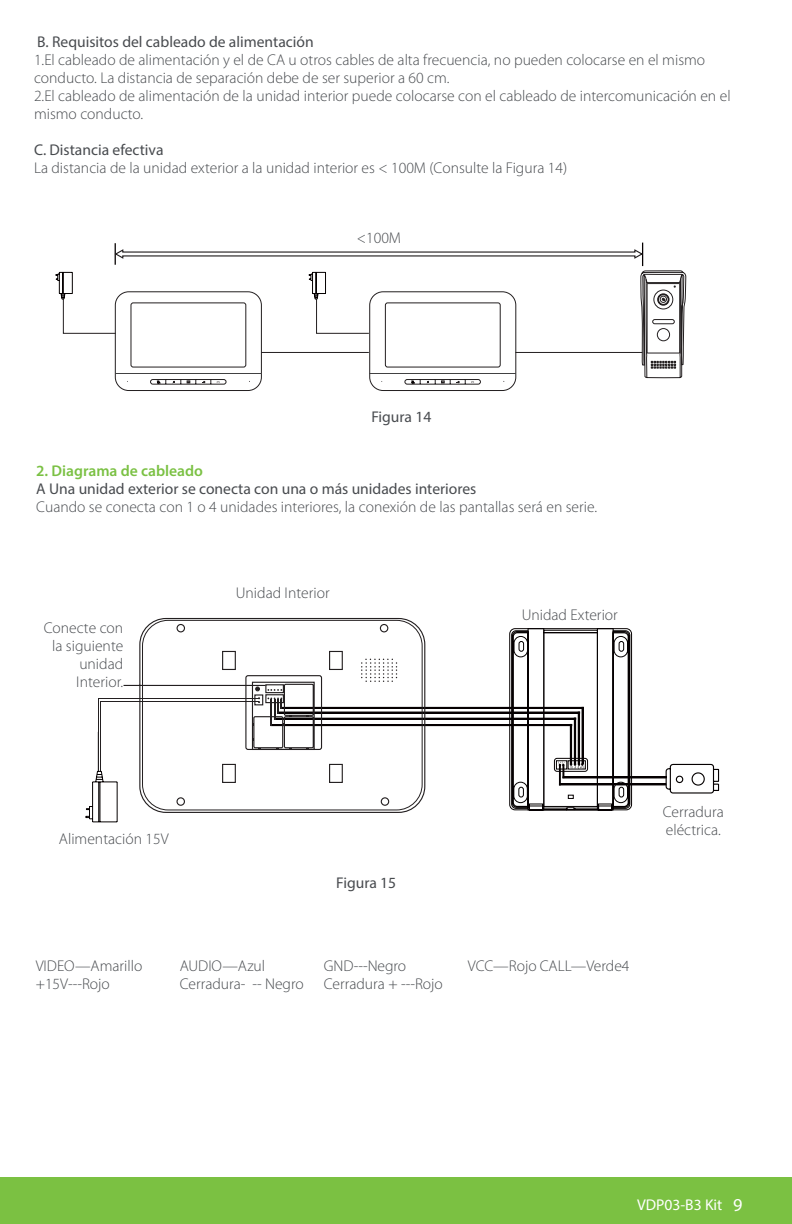
<style>
.page{position:relative;width:792px;height:1224px;background:#fff}
.page>*{position:absolute;margin:0;border:0;box-sizing:border-box;transform-origin:0 0}
.t1{font:300 15.6px/18px "Myriad Pro";color:#484b4f}
.t2{font:15.6px "Myriad Pro";color:#484b4f}
.t3{font:600 15.6px "Myriad Pro";color:#7bc144}
.t4{font:15.6px "Myriad Pro";color:#fff}
.s1{font-size:18.2px}
</style>
<div class="page">
<div style="left:0;top:1178px;width:792px;height:46px;background:#7bc142"></div>
<svg style="left:55px;top:242px;width:631px;height:149px"></svg>
<div style="left:563px;top:777px;width:103px;height:1px;border:1px solid #050001"></div>
<div style="left:559px;top:784px;width:107px;height:1px;border:1px solid #050001"></div>
<svg style="left:665px;top:763px;width:55px;height:31px"></svg>
<div style="left:271px;top:724px;width:301px;height:2px;border:1px solid #050001"></div>
<hr style="left:100px;top:702px;width:1px;height:69px;background:#231f20">
<hr style="left:98px;top:698px;width:1px;height:73px;background:#231f20">
<svg style="left:85px;top:732px;width:33px;height:90px"></svg>
<hr style="left:100px;top:702px;width:158px;height:1px;background:#231f20">
<hr style="left:98px;top:698px;width:161px;height:1px;background:#231f20">
<div style="left:274px;top:718px;width:302px;height:1px;border:1px solid #050001"></div>
<div style="left:278px;top:712px;width:302px;height:1px;border:1px solid #050001"></div>
<div style="left:281px;top:707px;width:303px;height:2px;border:1px solid #050001"></div>
<svg style="left:509px;top:628px;width:123px;height:182px"></svg>
<svg style="left:122px;top:617px;width:304px;height:196px"></svg>
<div style="left:142px;top:620px;width:280px;height:190px;border:1px solid #231f20;border-radius:26px"></div>
<svg style="left:176px;top:623px;width:214px;height:183px"></svg>
<svg style="left:361px;top:659px;width:36px;height:23px"></svg>
<svg style="left:253px;top:684px;width:39px;height:42px"></svg>
<p class="t2" style="left:37px;top:32px;width:278px">B. Requisitos del cableado de alimentación</p>
<p class="t1" style="left:34px;top:50px;width:698px">1.El cableado de alimentación y el de CA u otros cables de alta frecuencia, no pueden colocarse en el mismo conducto. La distancia de separación debe de ser superior a 60 cm.<br>2.El cableado de alimentación de la unidad interior puede colocarse con el cableado de intercomunicación en el mismo conducto.</p>
<p class="t2" style="left:34px;top:140px;width:131px">C. Distancia efectiva</p>
<p class="t1" style="left:34px;top:158px;width:535px">La distancia de la unidad exterior a la unidad interior es &lt; 100M (Consulte la Figura 14)</p>
<p class="t1" style="left:357px;top:228px;width:46px">&lt;100M</p>
<p class="t2" style="left:371px;top:408px;width:62px">Figura 14</p>
<p class="t3" style="left:36px;top:461px;width:168px">2. Diagrama de cableado</p>
<p class="t2" style="left:36px;top:479px;width:442px">A Una unidad exterior se conecta con una o más unidades interiores</p>
<p class="t1" style="left:36px;top:498px;width:562px">Cuando se conecta con 1 o 4 unidades interiores, la conexión de las pantallas será en serie.</p>
<p class="t1" style="left:44px;top:618px;width:81px;text-align:right">Conecte con la siguiente unidad<br>Interior.</p>
<p class="t1" style="left:236px;top:583px;width:95px">Unidad Interior</p>
<p class="t1" style="left:522px;top:606px;width:98px">Unidad Exterior</p>
<p class="t1" style="left:59px;top:829px;width:111px">Alimentación 15V</p>
<p class="t2" style="left:336px;top:873px;width:62px">Figura 15</p>
<p class="t1" style="left:36px;top:956px;width:108px">VIDEO—Amarillo</p>
<p class="t1" style="left:180px;top:956px;width:87px">AUDIO—Azul</p>
<p class="t1" style="left:324px;top:956px;width:84px">GND---Negro</p>
<p class="t1" style="left:468px;top:956px;width:163px">VCC—Rojo CALL—Verde4</p>
<p class="t1" style="left:36px;top:974px;width:76px">+15V---Rojo</p>
<p class="t1" style="left:180px;top:974px;width:126px">Cerradura- -- Negro</p>
<p class="t1" style="left:324px;top:974px;width:121px">Cerradura + ---Rojo</p>
<p class="t1" style="left:663px;top:802px;width:63px">Cerradura eléctrica.</p>
<p class="t4" style="left:637px;top:1195px;width:107px">VDP03-B3 Kit <span class="s1">9</span></p>
</div>
